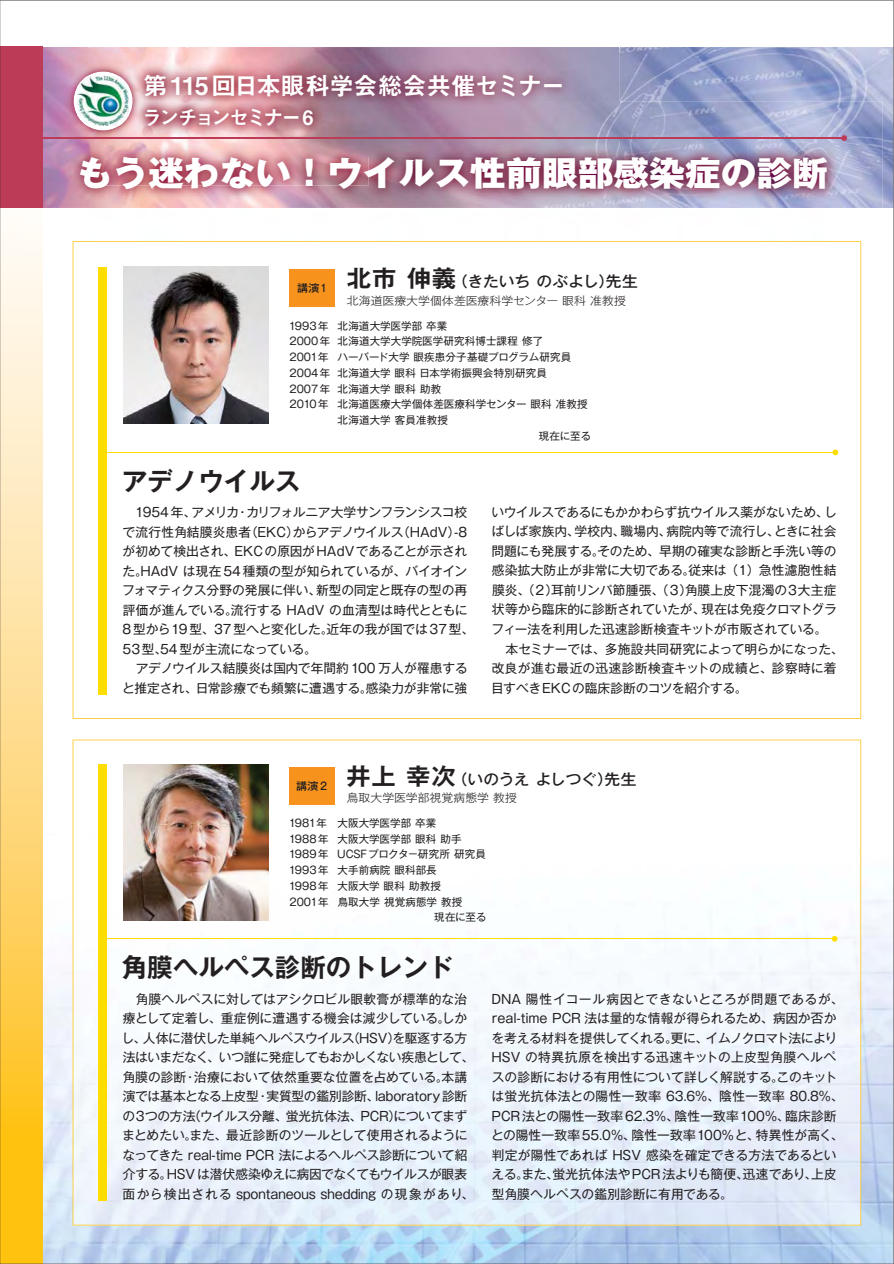
<style>
.page{position:relative;width:894px;height:1264px;background:#fff}
.page>*{position:absolute;margin:0;border:0;box-sizing:border-box;transform-origin:0 0}
.t1{font:33.9px "Gothic MB101 Pr 5 Heavy 90 pv RKSJ H";color:#fff;scale:1.06 1}
.t2{font:25.5px "Gothic MB101 Pr 5 De Bold 90 pv RKSJ H";color:#231f20}
.t3{font:24.6px "Midashi Go Pr 5 MB31 90 pv RKSJ H";letter-spacing:-.03em;color:#fff}
.t4{font:19.95px "Midashi Go Pr 5 MB31 90 pv RKSJ H";letter-spacing:-.135em;color:#fff}
.t5{font:15px "Gothic MB101 Pr 5 Medium 90 pv RKSJ H";letter-spacing:-.025em;color:#231f20;scale:1.05 1}
.t6{font:15px "Gothic MB101 Pr 5 Medium 90 pv RKSJ H";letter-spacing:-.005em;color:#231f20;scale:1.05 1}
.t7{font:12.75px/19.5px "Gothic MB101 Pr 5 Regular 90 pv RKSJ H";letter-spacing:-.01em;color:#231f20}
.t8{font:11.25px "Gothic MB101 Pr 5 Light 90 pv RKSJ H";letter-spacing:.01em;color:#231f20;scale:1.05 1}
.t9{font:10.5px "Gothic MB101 Pr 5 Regular 90 pv RKSJ H";letter-spacing:.005em;color:#231f20}
.t10{font:10.5px "Gothic MB101 Pr 5 Medium 90 pv RKSJ H";letter-spacing:.05em;color:#231f20;scale:1.05 1}
.s1{font-family:"Gothic MB101 Pr 5 De Bold 90 pv RKSJ H";font-size:23.1px}
</style>
<div class="page">
<img style="left:0;top:0;width:893px;height:1263px">
<h3 class="t3" style="left:143px;top:76px;width:424px">第 115回日本眼科学会総会共催セミナー</h3>
<h3 class="t4" style="left:142px;top:110px;width:173px">ランチョンセミナー 6</h3>
<h1 class="t1" style="left:77px;top:160px;width:710px">もう迷わない！ウイルス性前眼部感染症の診断</h1>
<p class="t10" style="left:297px;top:284px;width:30px">講演1</p>
<p class="t6" style="left:347px;top:276px;width:279px"><span class="s1">北市 伸義</span>（きたいち のぶよし）先生</p>
<p class="t8" style="left:347px;top:296px;width:267px">北海道医療大学個体差医療科学センター眼科准教授</p>
<p class="t9" style="left:289px;top:321px;width:160px">1993年 北海道大学医学部 卒業</p>
<p class="t9" style="left:289px;top:337px;width:255px">2000年 北海道大学大学院医学研究科博士課程 修了</p>
<p class="t9" style="left:289px;top:353px;width:283px">2001年 ハーバード大学 眼疾患分子基礎プログラム研究員</p>
<p class="t9" style="left:289px;top:369px;width:259px">2004年 北海道大学 眼科 日本学術振興会特別研究員</p>
<p class="t9" style="left:289px;top:384px;width:153px">2007年 北海道大学 眼科 助教</p>
<p class="t9" style="left:289px;top:400px;width:300px">2010年 北海道医療大学個体差医療科学センター 眼科 准教授</p>
<p class="t9" style="left:337px;top:416px;width:112px">北海道大学 客員准教授</p>
<p class="t9" style="left:538px;top:432px;width:54px">現在に至る</p>
<h2 class="t2" style="left:122px;top:471px;width:180px">アデノウイルス</h2>
<p class="t7" style="left:122px;top:504px;width:354px">　1954 年、アメリカ・カリフォルニア大学サンフランシスコ校で流行性角結膜炎患者（EKC）からアデノウイルス（HAdV）-8が初めて検出され、EKCの原因がHAdVであることが示された。HAdV は現在54種類の型が知られているが、バイオインフォマティクス分野の発展に伴い、新型の同定と既存の型の再評価が進んでいる。流行する HAdV の血清型は時代とともに<br>8 型から19 型、37型へと変化した。近年の我が国では37 型、<br>53型、54型が主流になっている。<br>　アデノウイルス結膜炎は国内で年間約100 万人が罹患すると推定され、日常診療でも頻繁に遭遇する。感染力が非常に強</p>
<p class="t7" style="left:491px;top:504px;width:354px">いウイルスであるにもかかわらず抗ウイルス薬がないため、しばしば家族内、学校内、職場内、病院内等で流行し、ときに社会問題にも発展する。そのため、早期の確実な診断と手洗い等の感染拡大防止が非常に大切である。従来は（１）急性濾胞性結膜炎、（２）耳前リンパ節腫張、（３）角膜上皮下混濁の３大主症状等から臨床的に診断されていたが、現在は免疫クロマトグラフィー法を利用した迅速診断検査キットが市販されている。<br>　本セミナーでは、多施設共同研究によって明らかになった、改良が進む最近の迅速診断検査キットの成績と、診察時に着目すべきEKCの臨床診断のコツを紹介する。</p>
<p class="t10" style="left:296px;top:781px;width:31px">講演2</p>
<p class="t5" style="left:346px;top:773px;width:278px"><span class="s1">井上 幸次</span>（いのうえ よしつぐ）先生</p>
<p class="t8" style="left:347px;top:793px;width:163px">鳥取大学医学部視覚病態学教授</p>
<p class="t9" style="left:289px;top:819px;width:149px">1981年 大阪大学医学部 卒業</p>
<p class="t9" style="left:289px;top:834px;width:174px">1988年 大阪大学医学部 眼科 助手</p>
<p class="t9" style="left:289px;top:850px;width:198px">1989年 UCSFプロクタ－研究所 研究員</p>
<p class="t9" style="left:289px;top:866px;width:149px">1993年 大手前病院 眼科部長</p>
<p class="t9" style="left:289px;top:882px;width:153px">1998年 大阪大学 眼科 助教授</p>
<p class="t9" style="left:289px;top:897px;width:174px">2001年 鳥取大学 視覚病態学 教授</p>
<p class="t9" style="left:434px;top:913px;width:54px">現在に至る</p>
<h2 class="t2" style="left:122px;top:958px;width:333px">角膜ヘルペス診断のトレンド</h2>
<p class="t7" style="left:121px;top:990px;width:354px">　角膜ヘルペスに対してはアシクロビル眼軟膏が標準的な治療として定着し、重症例に遭遇する機会は減少している。しかし、人体に潜伏した単純ヘルペスウイルス（HSV）を駆逐する方法はいまだなく、いつ誰に発症してもおかしくない疾患として、角膜の診断・治療において依然重要な位置を占めている。本講演では基本となる上皮型・実質型の鑑別診断、laboratory診断の３つの方法（ウイルス分離、蛍光抗体法、PCR）についてまずまとめたい。また、最近診断のツールとして使用されるようになってきた real-time PCR 法によるヘルペス診断について紹介する。HSV は潜伏感染ゆえに病因でなくてもウイルスが眼表面から検出される spontaneous shedding の現象があり、</p>
<p class="t7" style="left:491px;top:990px;width:354px">DNA 陽性イコール病因とできないところが問題であるが、real-time PCR 法は量的な情報が得られるため、病因か否かを考える材料を提供してくれる。更に、イムノクロマト法によりHSV の特異抗原を検出する迅速キットの上皮型角膜ヘルペスの診断における有用性について詳しく解説する。このキットは蛍光抗体法との陽性一致率 63.6%、陰性一致率 80.8%、PCR法との陽性一致率62.3%、陰性一致率100%、臨床診断との陽性一致率55.0%、陰性一致率100%と、特異性が高く、判定が陽性であれば HSV 感染を確定できる方法であるといえる。また、蛍光抗体法やPCR 法よりも簡便、迅速であり、上皮型角膜ヘルペスの鑑別診断に有用である。</p>
</div>
